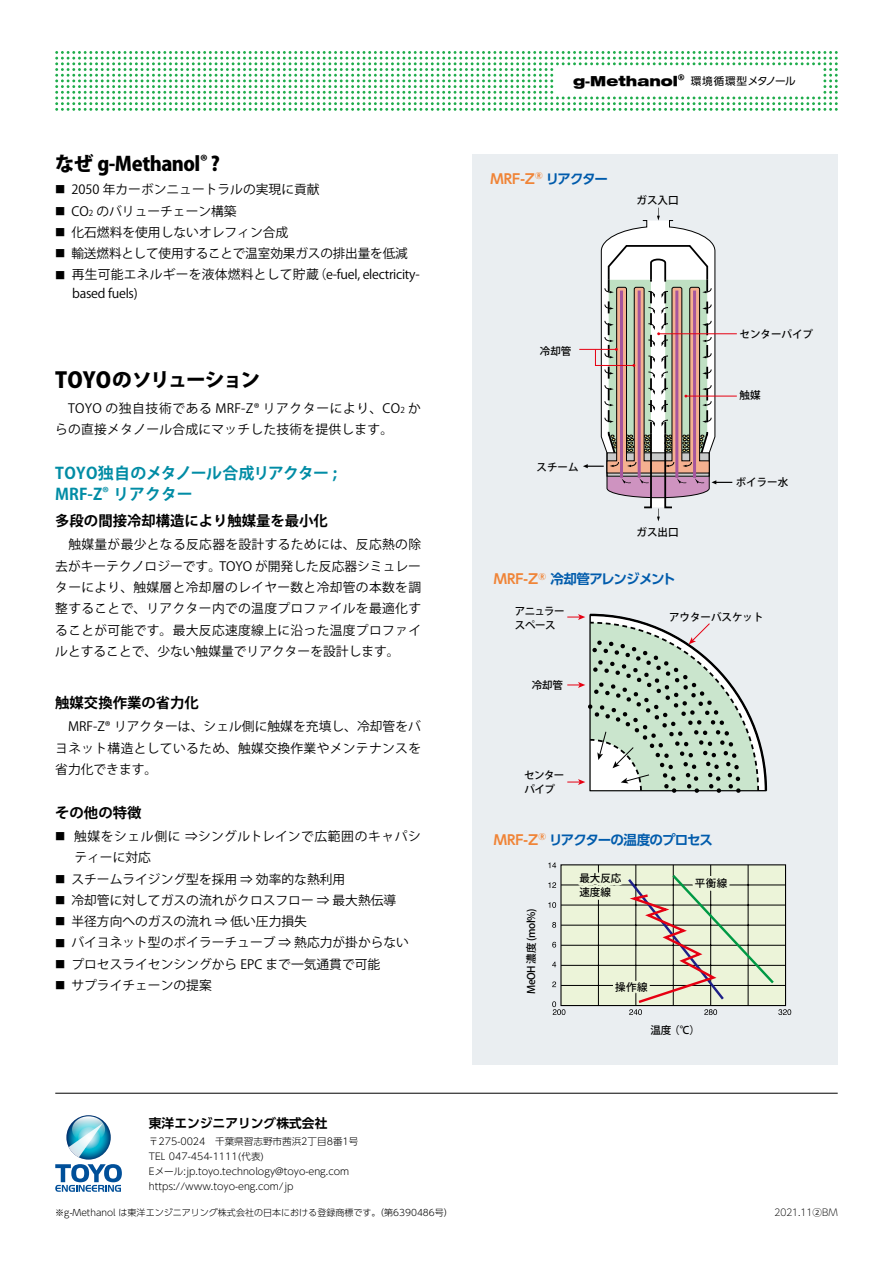
<style>
.page{position:relative;width:893px;height:1263px;background:#fff}
.page>*{position:absolute;margin:0;border:0;box-sizing:border-box;transform-origin:0 0}
.t1{font:800 19.65px "Koz Go Pro";letter-spacing:-.03em;color:#000}
.t2{font:800 19.65px "Koz Go Pro";letter-spacing:-.08em;color:#000}
.t3{font:700 15.9px/21.3px "Koz Go Pro";color:#018ca5}
.t4{font:700 14.4px "Koz Go Pro";color:#000}
.t5{font:900 expanded 13.8px "Helvetica Neue LT";color:#000}
.t6{font:700 13.5px "UD Shin Go Pro De";letter-spacing:-.08em;color:#005bac}
.t7{font:700 13.5px "UD Shin Go Pro De";color:#f08437}
.t8{font:12.75px/21.3px "Koz Go Pro";color:#000;text-align:justify}
.t9{font:12.75px/21.3px "Koz Go Pro";letter-spacing:.02em;color:#000}
.t10{font:12.75px "Koz Go Pro";letter-spacing:-.02em;color:#000}
.t11{font:12.75px "Koz Go Pro";letter-spacing:.05em;color:#000}
.t12{font:700 12.75px "UD Shin Go Pro De";color:#000}
.t13{font:10.65px "UD Shin Go Pro";letter-spacing:.055em;color:#000}
.t14{font:500 10.5px/14.1px "Koz Go Pr 6 N";color:#000}
.t15{font:500 10.5px "Koz Go Pr 6 N";letter-spacing:-.03em;color:#000}
.t16{font:10.2px "Koz Go Pro";color:#000}
.t17{font:300 9.6px/14.9px "UD Shin Go Pro";color:#000}
.t18{font:200 9.6px "MO Clear Tone SG";color:#000}
.t19{font:300 9px "UD Shin Go Pro";color:#000}
.t20{font:700 8.7px "UD Shin Go Pro De";color:#f08437}
.t21{font:8.1px "Koz Go Pro";color:#000}
.s1{font-size:21.6px}
.s2{font-size:14.4px}
.s3{font-family:"Agenda";font-weight:700;font-stretch:normal;font-size:14.85px}
.s4{font-family:"Koz Go Pr 6 N";font-weight:400}
</style>
<div class="page">
<hr style="left:55px;top:1093px;width:783px;height:1px;background:#000">
<svg style="left:66px;top:1115px;width:45px;height:44px"></svg>
<svg style="left:69px;top:1116px;width:36px;height:41px"></svg>
<svg style="left:55px;top:1164px;width:67px;height:28px"></svg>
<svg style="left:55px;top:51px;width:783px;height:60px"></svg>
<div style="left:556px;top:68px;width:266px;height:26px;background:#fff"></div>
<div style="left:472px;top:154px;width:366px;height:910px;background:#eaeef1"></div>
<div style="left:561px;top:865px;width:224px;height:140px;background:#ecf4d9"></div>
<hr style="left:561px;top:885px;width:224px;height:1px;background:#000">
<hr style="left:561px;top:905px;width:224px;height:1px;background:#000">
<hr style="left:561px;top:925px;width:224px;height:1px;background:#000">
<hr style="left:561px;top:945px;width:224px;height:1px;background:#000">
<hr style="left:561px;top:965px;width:224px;height:1px;background:#000">
<hr style="left:561px;top:985px;width:224px;height:1px;background:#000">
<svg style="left:548px;top:862px;width:8px;height:6px"></svg>
<svg style="left:548px;top:882px;width:8px;height:6px"></svg>
<svg style="left:548px;top:902px;width:8px;height:6px"></svg>
<svg style="left:552px;top:922px;width:4px;height:6px"></svg>
<svg style="left:552px;top:942px;width:4px;height:5px"></svg>
<svg style="left:552px;top:962px;width:4px;height:5px"></svg>
<svg style="left:552px;top:981px;width:4px;height:6px"></svg>
<svg style="left:552px;top:1001px;width:13px;height:14px"></svg>
<svg style="left:567px;top:613px;width:201px;height:180px"></svg>
<hr style="left:686px;top:396px;width:51px;height:1px;background:#e60012">
<hr style="left:659px;top:333px;width:78px;height:1px;background:#e60012">
<hr style="left:579px;top:349px;width:37px;height:1px;background:#e60012">
<svg style="left:583px;top:208px;width:149px;height:313px"></svg>
<svg style="left:572px;top:864px;width:219px;height:151px"></svg>
<h1 class="t1" style="left:55px;top:151px;width:166px">なぜ -g Methanol ?<sup>R</sup></h1>
<p class="t8" style="left:71px;top:179px;width:250px">2050 年カーボンニュートラルの実現に貢献</p>
<p class="t16" style="left:55px;top:183px;width:12px">■</p>
<p class="t8" style="left:96px;top:201px;width:142px">のバリューチェーン構築</p>
<p class="t8" style="left:71px;top:201px;width:19px">CO</p>
<p class="t16" style="left:55px;top:204px;width:12px">■</p>
<p class="t21" style="left:89px;top:208px;width:6px">2</p>
<p class="t8" style="left:71px;top:222px;width:218px">化石燃料を使用しないオレフィン合成</p>
<p class="t16" style="left:55px;top:226px;width:12px">■</p>
<p class="t8" style="left:71px;top:243px;width:338px">輸送燃料として使用することで温室効果ガスの排出量を低減</p>
<p class="t16" style="left:55px;top:247px;width:12px">■</p>
<p class="t9" style="left:72px;top:264px;width:249px">再生可能エネルギーを液体燃料として貯蔵</p>
<p class="t10" style="left:314px;top:267px;width:107px">（ -e fuel, electricity-</p>
<p class="t16" style="left:55px;top:268px;width:12px">■</p>
<p class="t10" style="left:72px;top:285px;width:67px">based fuels(</p>
<h1 class="t2" style="left:55px;top:367px;width:206px"><span class="s1">TOYO</span>のソリューション</h1>
<p class="t9" style="left:55px;top:398px;width:346px">　TOYO の独自技術である MRF Z- ® リアクターにより、COらの直接メタノール合成にマッチした技術を提供します。</p>
<p class="t3" style="left:55px;top:463px;width:283px">TOYO独自のメタノール合成リアクター ;<br>MRF <span class="s2">®</span>Z- リアクター</p>
<p class="t4" style="left:55px;top:512px;width:274px">多段の間接冷却構造により触媒量を最小化</p>
<p class="t8" style="left:55px;top:534px;width:367px">　触媒量が最少となる反応器を設計するためには、反応熱の除去がキーテクノロジーです。TOYO が開発した反応器シミュレーターにより、触媒層と冷却層のレイヤー数と冷却管の本数を調整することで、リアクター内での温度プロファイルを最適化することが可能です。最大反応速度線上に沿った温度プロファイルとすることで、少ない触媒量でリアクターを設計します。</p>
<p class="t4" style="left:55px;top:694px;width:145px">触媒交換作業の省力化</p>
<p class="t8" style="left:55px;top:716px;width:367px">　MRF ®Z- リアクターは、シェル側に触媒を充填し、冷却管をバヨネット構造としているため、触媒交換作業やメンテナンスを省力化できます。</p>
<p class="t4" style="left:55px;top:803px;width:88px">その他の特徴</p>
<p class="t11" style="left:74px;top:828px;width:348px">触媒をシェル側に ⇒シングルトレインで広範囲のキャパシ</p>
<p class="t8" style="left:408px;top:398px;width:14px">か</p>
<p class="t21" style="left:400px;top:405px;width:6px">2</p>
<p class="t16" style="left:55px;top:830px;width:12px">■</p>
<p class="t8" style="left:71px;top:847px;width:275px">ティーに対応<br>スチームライジング型を採用 ⇒ 効率的な熱利用</p>
<p class="t16" style="left:55px;top:872px;width:12px">■</p>
<p class="t8" style="left:71px;top:890px;width:326px">冷却管に対してガスの流れがクロスフロー ⇒ 最大熱伝導</p>
<p class="t16" style="left:55px;top:894px;width:12px">■</p>
<p class="t8" style="left:71px;top:911px;width:237px">半径方向へのガスの流れ ⇒ 低い圧力損失</p>
<p class="t16" style="left:55px;top:915px;width:12px">■</p>
<p class="t8" style="left:71px;top:932px;width:339px">バイヨネット型のボイラーチューブ ⇒ 熱応力が掛からない</p>
<p class="t16" style="left:55px;top:936px;width:12px">■</p>
<p class="t16" style="left:55px;top:957px;width:12px">■</p>
<p class="t8" style="left:71px;top:954px;width:310px">プロセスライセンシングから EPC まで一気通貫で可能</p>
<p class="t8" style="left:71px;top:975px;width:142px">サプライチェーンの提案</p>
<p class="t16" style="left:55px;top:979px;width:12px">■</p>
<p class="t12" style="left:149px;top:1112px;width:180px">東洋エンジニアリング株式会社</p>
<p class="t17" style="left:149px;top:1133px;width:211px">〒275-0024　千葉県習志野市茜浜2丁目8番1号<br>TEL 047-454-1111(代表(<br>Eメール:jp.toyo.technology@toyo-eng.com https://www.toyo-eng.com/jp</p>
<p class="t19" style="left:55px;top:1205px;width:399px">※ -g Methanol は東洋エンジニアリング株式会社の日本における登録商標です。（第6390486号）</p>
<p class="t5" style="left:573px;top:72px;width:113px">g-Methanol<span class="s3">R</span></p>
<p class="t13" style="left:691px;top:72px;width:107px">環境循環型メタノール</p>
<p class="t20" style="left:535px;top:169px;width:9px">®</p>
<p class="t7" style="left:490px;top:168px;width:46px">MRF Z-</p>
<p class="t6" style="left:546px;top:168px;width:64px">リアクター</p>
<p class="t14" style="left:636px;top:193px;width:43px">ガス入口</p>
<p class="t14" style="left:540px;top:344px;width:33px">冷却管</p>
<p class="t14" style="left:536px;top:461px;width:43px">スチーム</p>
<p class="t14" style="left:636px;top:525px;width:43px">ガス出口</p>
<p class="t20" style="left:538px;top:569px;width:9px">®</p>
<p class="t6" style="left:550px;top:568px;width:127px">冷却管アレンジメント</p>
<p class="t7" style="left:494px;top:568px;width:46px">MRF Z-</p>
<p class="t14" style="left:740px;top:328px;width:75px">センターパイプ</p>
<p class="t14" style="left:740px;top:389px;width:22px">触媒</p>
<p class="t14" style="left:736px;top:476px;width:54px">ボイラー水</p>
<p class="t14" style="left:515px;top:604px;width:51px">アニュラー</p>
<p class="t14" style="left:515px;top:619px;width:42px">スペース</p>
<p class="t14" style="left:532px;top:678px;width:33px">冷却管</p>
<p class="t14" style="left:524px;top:768px;width:42px">センターパイプ</p>
<p class="t14" style="left:669px;top:610px;width:96px">アウターバスケット</p>
<p class="t6" style="left:549px;top:828px;width:165px">リアクターの温度のプロセス</p>
<p class="t20" style="left:538px;top:829px;width:9px">®</p>
<p class="t7" style="left:494px;top:828px;width:46px">MRF Z-</p>
<p class="t15" style="left:525px;top:994px;width:87px;rotate:-90deg">MeOH 濃度 (mol%(</p>
<p class="t14" style="left:579px;top:871px;width:43px">最大反応速度線</p>
<p class="t14" style="left:615px;top:980px;width:34px">操作線</p>
<p class="t14" style="left:695px;top:877px;width:34px">平衡線</p>
<p class="t14" style="left:651px;top:1024px;width:22px">温度</p>
<p class="t14" style="left:669px;top:1024px;width:32px">)°C(</p>
<p class="t18" style="left:774px;top:1206px;width:65px">2021.11<span class="s4">②</span>BM</p>
</div>
